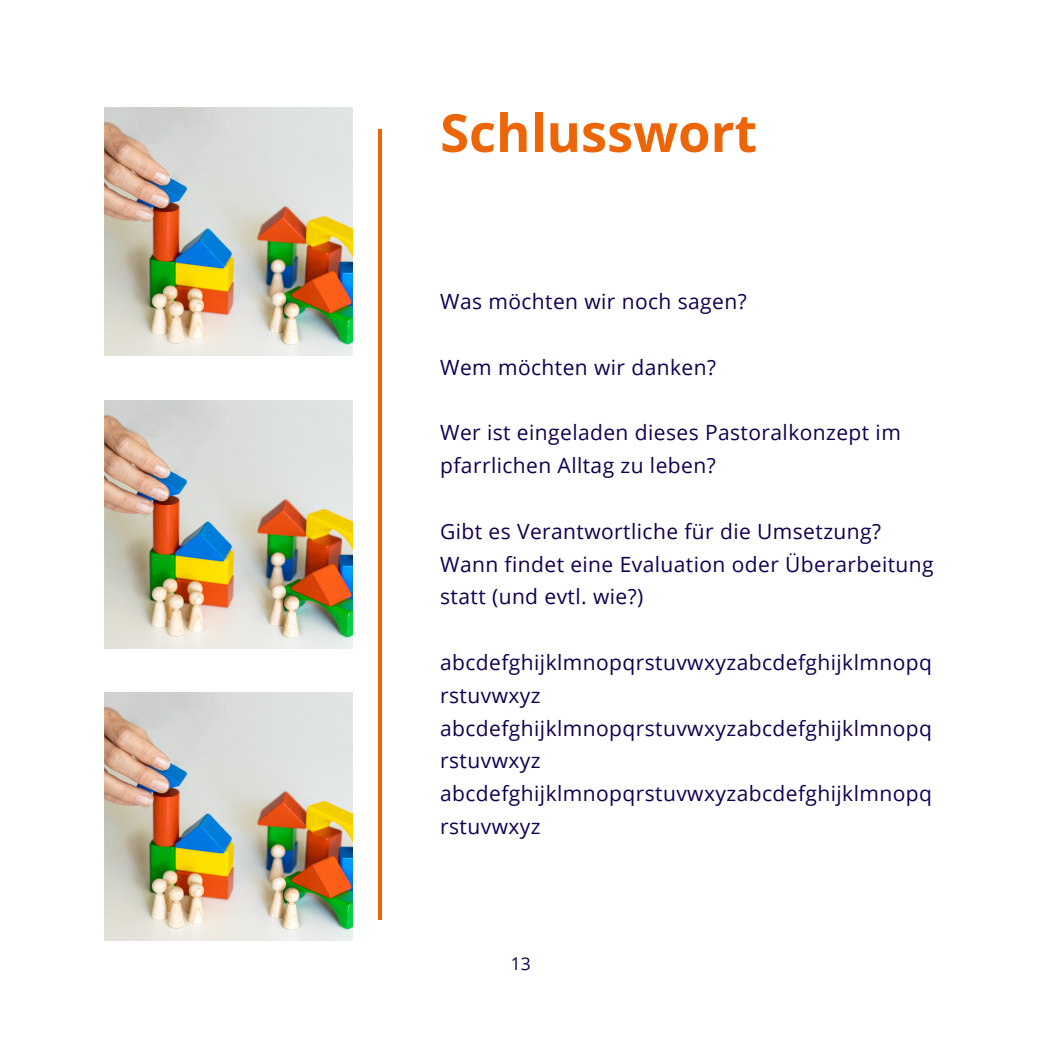
<style>
.page{position:relative;width:1042px;height:1043px;background:#fff}
.page>*{position:absolute;margin:0;border:0;box-sizing:border-box;transform-origin:0 0}
.t1{font:55.12px "Open Sans";color:#ec6607}
.t2{font:700 52.5px "Open Sans";color:#ec6607}
.t3{font:21px/32.7px "Open Sans";letter-spacing:.02em;color:#100051}
.t4{font:17.5px "Open Sans";color:#100051}
</style>
<div class="page">
<img style="left:104px;top:107px;width:248px;height:248px">
<img style="left:104px;top:400px;width:248px;height:248px">
<img style="left:104px;top:692px;width:248px;height:248px">
<h1 class="t1" style="left:314px;top:919px;width:791px;rotate:-90deg">________________________________</h1>
<h2 class="t2" style="left:440px;top:96px;width:318px">Schlusswort</h2>
<p class="t3" style="left:440px;top:284px;width:308px">Was möchten wir noch sagen?</p>
<p class="t3" style="left:440px;top:350px;width:277px">Wem möchten wir danken?</p>
<p class="t3" style="left:440px;top:415px;width:462px">Wer ist eingeladen dieses Pastoralkonzept im pfarrlichen Alltag zu leben?</p>
<p class="t3" style="left:440px;top:514px;width:495px">Gibt es Verantwortliche für die Umsetzung?<br>Wann findet eine Evaluation oder Überarbeitung statt (und evtl. wie?)</p>
<p class="t3" style="left:440px;top:645px;width:493px">abcdefghijklmnopqrstuvwxyzabcdefghijklmnopq rstuvwxyz abcdefghijklmnopqrstuvwxyzabcdefghijklmnopq rstuvwxyz abcdefghijklmnopqrstuvwxyzabcdefghijklmnopq rstuvwxyz</p>
<p class="t4" style="left:510px;top:951px;width:21px">13</p>
</div>
